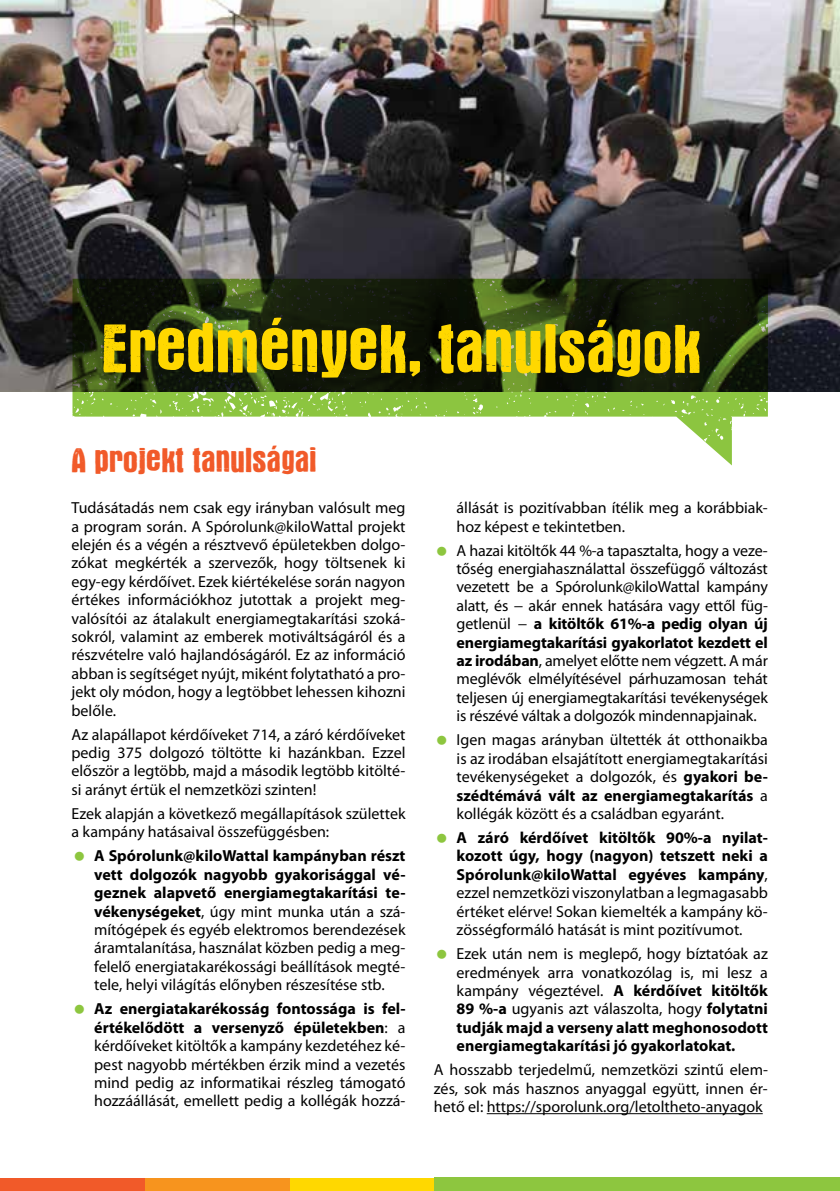
<style>
.page{position:relative;width:840px;height:1191px;background:#fff}
.page>*{position:absolute;margin:0;border:0;box-sizing:border-box;transform-origin:0 0}
.t1{font:72px "Victor";color:#ffd800}
.t2{font:36px "Victor";color:#f15a29}
.t3{font:16px/18.4px "Myriad Pro";color:#000;text-align:justify}
.s1{font-weight:700}
</style>
<div class="page">
<div style="left:289px;top:1177px;width:145px;height:14px;background:#ffd800"></div>
<div style="left:145px;top:1177px;width:144px;height:14px;background:#f7941e"></div>
<div style="left:0;top:1177px;width:145px;height:14px;background:#f15a29"></div>
<img style="left:0;top:0;width:839px;height:392px">
<svg style="left:72px;top:279px;width:695px;height:186px"></svg>
<hr style="left:486px;top:1113px;width:276px;height:1px;background:#000">
<div style="left:434px;top:1177px;width:405px;height:14px;background:#8dc63f"></div>
<h1 class="t1" style="left:102px;top:312px;width:601px">Eredmények, tanulságok</h1>
<h2 class="t2" style="left:71px;top:442px;width:246px">A projekt tanulságai</h2>
<p class="t3" style="left:71px;top:498px;width:335px">Tudásátadás nem csak egy irányban valósult meg a program során. A Spórolunk@kiloWattal projekt elején és a végén a résztvevő épületekben dolgo&shy;zókat megkérték a szervezők, hogy töltsenek ki egy-egy kérdőívet. Ezek kiértékelése során nagyon értékes információkhoz jutottak a projekt meg&shy;valósítói az átalakult energiamegtakarítási szoká&shy;sokról, valamint az emberek motiváltságáról és a részvételre való hajlandóságáról. Ez az információ abban is segítséget nyújt, miként folytatható a pro&shy;jekt oly módon, hogy a legtöbbet lehessen kihozni belőle.</p>
<p class="t3" style="left:71px;top:725px;width:335px">Az alapállapot kérdőíveket 714, a záró kérdőíveket pedig 375 dolgozó töltötte ki hazánkban. Ezzel először a legtöbb, majd a második legtöbb kitölté&shy;si arányt értük el nemzetközi szinten!</p>
<p class="t3" style="left:71px;top:804px;width:335px">Ezek alapján a következő megállapítások születtek a kampány hatásaival összefüggésben:</p>
<p class="t3" style="left:94px;top:846px;width:312px"><span class="s1">A Spórolunk@kiloWattal kampányban részt vett dolgozók nagyobb gyakorisággal vé&shy;geznek alapvető energiamegtakarítási te&shy;vékenységeket</span>, úgy mint munka után a szá&shy;mítógépek és egyéb elektromos berendezések áramtalanítása, használat közben pedig a meg&shy;felelő energiatakarékossági beállítások megté&shy;tele, helyi világítás előnyben részesítése stb.</p>
<p class="t3" style="left:94px;top:999px;width:312px"><span class="s1">Az energiatakarékosság fontossága is fel&shy;értékelődött a versenyző épületekben</span>: a kérdőíveket kitöltők a kampány kezdetéhez ké&shy;pest nagyobb mértékben érzik mind a vezetés mind pedig az informatikai részleg támogató hozzáállását, emellett pedig a kollégák hozzá-</p>
<p class="t3" style="left:456px;top:498px;width:312px">állását is pozitívabban ítélik meg a korábbiak&shy;hoz képest e tekintetben.</p>
<p class="t3" style="left:456px;top:541px;width:313px">A hazai kitöltők 44 %-a tapasztalta, hogy a veze&shy;tőség energiahasználattal összefüggő változást vezetett be a Spórolunk@kiloWattal kampány alatt, és − akár ennek hatására vagy ettől füg&shy;getlenül − <span class="s1">a kitöltők 61%-a pedig olyan új energiamegtakarítási gyakorlatot kezdett el az irodában</span>, amelyet előtte nem végzett. A már meglévők elmélyítésével párhuzamosan tehát teljesen új energiamegtakarítási tevékenységek is részévé váltak a dolgozók mindennapjainak.</p>
<p class="t3" style="left:456px;top:730px;width:312px">Igen magas arányban ültették át otthonaikba is az irodában elsajátított energiamegtakarítási tevékenységeket a dolgozók, és <span class="s1">gyakori be&shy;szédtémává vált az energiamegtakarítás</span> a kollégák között és a családban egyaránt.</p>
<p class="t3" style="left:456px;top:828px;width:312px"><span class="s1">A záró kérdőívet kitöltők 90%-a nyilat&shy;kozott úgy, hogy (nagyon) tetszett neki a Spórolunk@kiloWattal egyéves kampány</span>, ezzel nemzetközi viszonylatban a legmagasabb értéket elérve! Sokan kiemelték a kampány kö&shy;zösségformáló hatását is mint pozitívumot.</p>
<p class="t3" style="left:456px;top:944px;width:312px">Ezek után nem is meglepő, hogy bíztatóak az eredmények arra vonatkozólag is, mi lesz a kampány végeztével. <span class="s1">A kérdőívet kitöltők 89 %-a</span> ugyanis azt válaszolta, hogy <span class="s1">folytatni tudják majd a verseny alatt meghonosodott energiamegtakarítási jó gyakorlatokat.</span></p>
<p class="t3" style="left:433px;top:1060px;width:335px">A hosszabb terjedelmű, nemzetközi szintű elem&shy;zés, sok más hasznos anyaggal együtt, innen ér&shy;hető el: https://sporolunk.org/letoltheto-anyagok</p>
</div>
